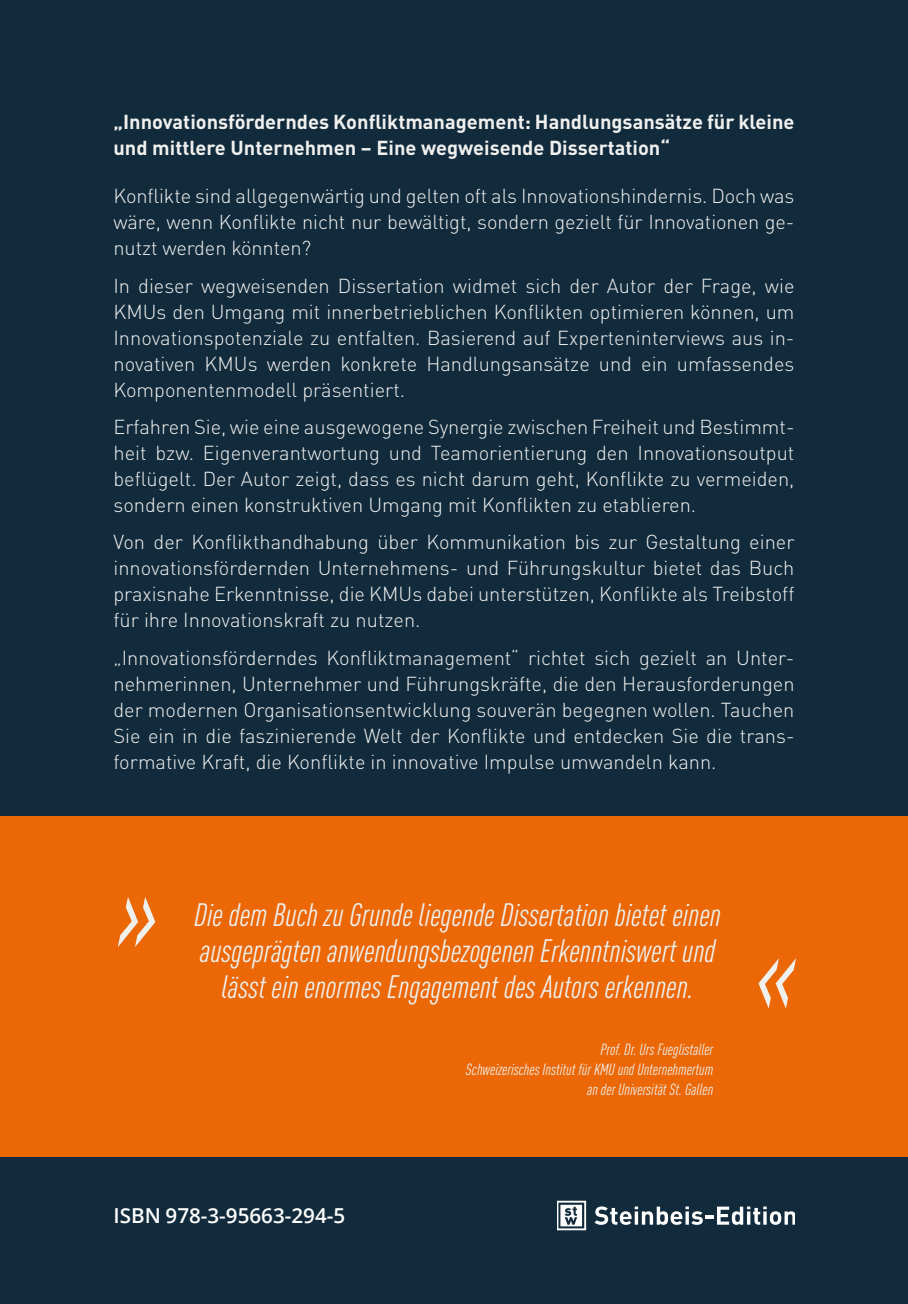
<style>
.page{position:relative;width:908px;height:1304px;background:#fff}
.page>*{position:absolute;margin:0;border:0;box-sizing:border-box;transform-origin:0 0}
.t1{font:italic condensed 120px "DINOT";color:#f0f0ef}
.t2{font:italic condensed 32px/36px "DINOT";color:#f0f0ef;text-align:center}
.t3{font:600 20.6px "Open Sans";color:#fff}
.t4{font:300 20px/26px "DINOT";color:#f0f0ef;text-align:justify}
.t5{font:700 20px/26px "DINOT";color:#f0f0ef}
.t6{font:italic condensed 16px/20px "DINOT";color:#f0f0ef;text-align:right}
</style>
<div class="page">
<div style="left:0;top:0;width:907px;height:1304px;background:#122b3c"></div>
<div style="left:0;top:816px;width:907px;height:341px;background:#ec6806"></div>
<svg style="left:557px;top:1201px;width:29px;height:29px"></svg>
<svg style="left:594px;top:1206px;width:200px;height:19px"></svg>
<p class="t5" style="left:113px;top:108px;width:682px">„Innovationsförderndes Konfliktmanagement: Handlungsansätze für kleine und mittlere Unternehmen – Eine wegweisende Dissertation“</p>
<p class="t4" style="left:113px;top:183px;width:682px">Konflikte sind allgegenwärtig und gelten oft als Innovationshindernis. Doch was wäre, wenn Konflikte nicht nur bewältigt, sondern gezielt für Innovationen ge&shy;nutzt werden könnten?</p>
<p class="t4" style="left:113px;top:272px;width:682px">In dieser wegweisenden Dissertation widmet sich der Autor der Frage, wie KMUs den Umgang mit innerbetrieblichen Konflikten optimieren können, um Innovationspotenziale zu entfalten. Basierend auf Experteninterviews aus in&shy;novativen KMUs werden konkrete Handlungsansätze und ein umfassendes Komponentenmodell präsentiert.</p>
<p class="t4" style="left:113px;top:414px;width:682px">Erfahren Sie, wie eine ausgewogene Synergie zwischen Freiheit und Bestimmt&shy;heit bzw. Eigenverantwortung und Teamorientierung den Innovationsoutput beflügelt. Der Autor zeigt, dass es nicht darum geht, Konflikte zu vermeiden, sondern einen konstruktiven Umgang mit Konflikten zu etablieren.</p>
<p class="t4" style="left:113px;top:529px;width:682px">Von der Konflikthandhabung über Kommunikation bis zur Gestaltung einer innovationsfördernden Unternehmens- und Führungskultur bietet das Buch praxisnahe Erkenntnisse, die KMUs dabei unterstützen, Konflikte als Treibstoff für ihre Innovationskraft zu nutzen.</p>
<p class="t4" style="left:113px;top:644px;width:682px">„Innovationsförderndes Konfliktmanagement“ richtet sich gezielt an Unter&shy;nehmerinnen, Unternehmer und Führungskräfte, die den Herausforderungen der modernen Organisationsentwicklung souverän begegnen wollen. Tauchen Sie ein in die faszinierende Welt der Konflikte und entdecken Sie die trans&shy;formative Kraft, die Konflikte in innovative Impulse umwandeln kann.</p>
<h1 class="t1" style="left:114px;top:853px;width:43px">»</h1>
<h2 class="t2" style="left:194px;top:896px;width:528px">Die dem Buch zu Grunde liegende Dissertation bietet einen ausgeprägten anwendungsbezogenen Erkenntniswert und lässt ein enormes Engagement des Autors erkennen.</h2>
<p class="t6" style="left:466px;top:1040px;width:249px">Prof. Dr. Urs Fueglistaller<br>Schweizerisches Institut für KMU und Unternehmertum an der Universität St. Gallen</p>
<h1 class="t1" style="left:752px;top:914px;width:43px">«</h1>
<p class="t3" style="left:113px;top:1202px;width:233px">ISBN 978-3-95663-294-5</p>
</div>
